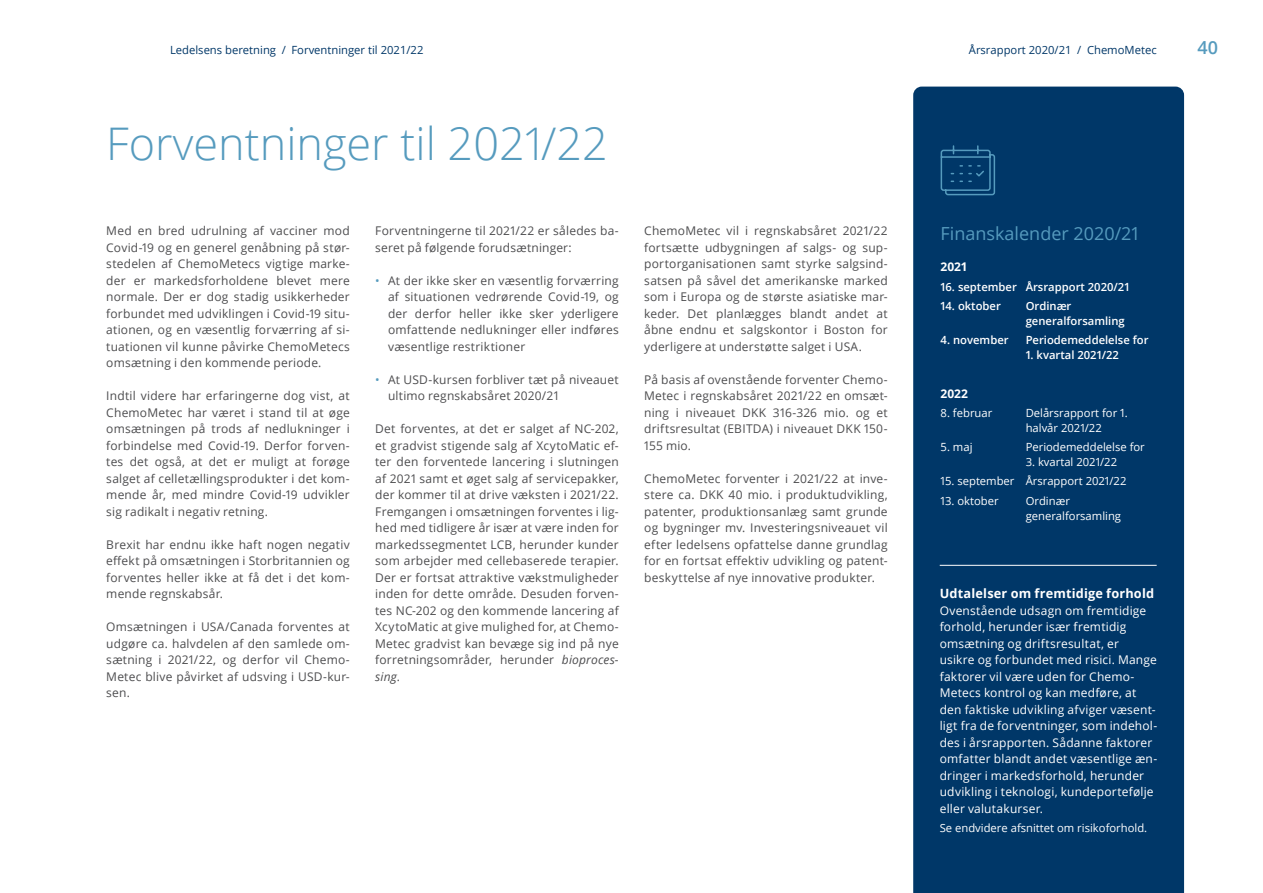
<style>
.page{position:relative;width:1263px;height:893px;background:#fff}
.page>*{position:absolute;margin:0;border:0;box-sizing:border-box;transform-origin:0 0}
.t1{font:300 45px "Open Sans";color:#569bbe}
.t2{font:18px "Open Sans";color:#569bbe}
.t3{font:600 18px "Open Sans";color:#569bbe}
.t4{font:700 12.75px "Open Sans";letter-spacing:.015em;color:#fff}
.t5{font:12px/16.5px "Open Sans";letter-spacing:.015em;color:#4d4d4f;text-align:justify}
.t6{font:12px/16.5px "Open Sans";letter-spacing:.015em;color:#fff}
.t7{font:700 12px "Open Sans";color:#fff}
.t8{font:11.25px/15px "Open Sans";color:#fff}
.t9{font:600 11.25px/15px "Open Sans";color:#fff}
.t10{font:11.25px "Open Sans";color:#003768}
.s1{color:#569bbe}
.s2{font-style:italic}
</style>
<div class="page">
<div style="left:913px;top:87px;width:271px;height:806px;background:#003768"></div>
<hr style="left:940px;top:565px;width:217px;height:1px;background:#fff">
<svg style="left:940px;top:144px;width:56px;height:52px;background:#104978"></svg>
<p class="t10" style="left:170px;top:42px;width:255px">Ledelsens beretning / Forventninger til 2021/22</p>
<p class="t10" style="left:969px;top:42px;width:189px">Årsrapport 2020/21 / ChemoMetec</p>
<h2 class="t3" style="left:1197px;top:35px;width:22px">40</h2>
<h1 class="t1" style="left:106px;top:113px;width:503px">Forventninger til 2021/22</h1>
<p class="t5" style="left:106px;top:222px;width:245px">Med en bred udrulning af vacciner mod Covid-19 og en generel genåbning på stør&shy;stedelen af ChemoMetecs vigtige marke&shy;der er markedsforholdene blevet mere normale. Der er dog stadig usikkerheder forbundet med udviklingen i Covid-19 situ&shy;ationen, og en væsentlig forværring af si&shy;tuationen vil kunne påvirke ChemoMetecs omsætning i den kommende periode.</p>
<p class="t5" style="left:106px;top:387px;width:245px">Indtil videre har erfaringerne dog vist, at ChemoMetec har været i stand til at øge omsætningen på trods af nedlukninger i forbindelse med Covid-19. Derfor forven&shy;tes det også, at det er muligt at forøge salget af celletællingsprodukter i det kom&shy;mende år, med mindre Covid-19 udvikler sig radikalt i negativ retning.</p>
<p class="t5" style="left:106px;top:536px;width:245px">Brexit har endnu ikke haft nogen negativ effekt på omsætningen i Storbritannien og forventes heller ikke at få det i det kom&shy;mende regnskabsår.</p>
<p class="t5" style="left:106px;top:618px;width:245px">Omsætningen i USA/Canada forventes at udgøre ca. halvdelen af den samlede om&shy;sætning i 2021/22, og derfor vil Chemo-Metec blive påvirket af udsving i USD-kur&shy;sen.</p>
<p class="t5" style="left:375px;top:222px;width:245px">Forventningerne til 2021/22 er således ba&shy;seret på følgende forudsætninger:</p>
<p class="t5" style="left:388px;top:272px;width:232px;text-indent:-13px"><span class="s1">•</span> At der ikke sker en væsentlig forværring af situationen vedrørende Covid-19, og der derfor heller ikke sker yderligere omfattende nedlukninger eller indføres væsentlige restriktioner</p>
<p class="t5" style="left:388px;top:371px;width:232px;text-indent:-13px"><span class="s1">•</span> At USD-kursen forbliver tæt på niveauet ultimo regnskabsåret 2020/21</p>
<p class="t5" style="left:375px;top:420px;width:245px">Det forventes, at det er salget af NC-202, et gradvist stigende salg af XcytoMatic ef&shy;ter den forventede lancering i slutningen af 2021 samt et øget salg af servicepakker, der kommer til at drive væksten i 2021/22.<br>Fremgangen i omsætningen forventes i lig&shy;hed med tidligere år især at være inden for markedssegmentet LCB, herunder kunder som arbejder med cellebaserede terapier.<br>Der er fortsat attraktive vækstmuligheder inden for dette område. Desuden forven&shy;tes NC-202 og den kommende lancering af XcytoMatic at give mulighed for, at Chemo-Metec gradvist kan bevæge sig ind på nye forretningsområder, herunder <span class="s2">bioproces&shy;sing</span>.</p>
<p class="t5" style="left:644px;top:222px;width:245px">ChemoMetec vil i regnskabsåret 2021/22 fortsætte udbygningen af salgs- og sup&shy;portorganisationen samt styrke salgsind&shy;satsen på såvel det amerikanske marked som i Europa og de største asiatiske mar&shy;keder. Det planlægges blandt andet at åbne endnu et salgskontor i Boston for yderligere at understøtte salget i USA.</p>
<p class="t5" style="left:644px;top:371px;width:245px">På basis af ovenstående forventer Chemo-Metec i regnskabsåret 2021/22 en omsæt&shy;ning i niveauet DKK 316-326 mio. og et driftsresultat (EBITDA) i niveauet DKK 150- 155 mio.</p>
<p class="t5" style="left:644px;top:470px;width:245px">ChemoMetec forventer i 2021/22 at inve&shy;stere ca. DKK 40 mio. i produktudvikling, patenter, produktionsanlæg samt grunde og bygninger mv. Investeringsniveauet vil efter ledelsens opfattelse danne grundlag for en fortsat effektiv udvikling og patent&shy;beskyttelse af nye innovative produkter.</p>
<h2 class="t2" style="left:941px;top:221px;width:200px">Finanskalender 2020/21</h2>
<p class="t7" style="left:941px;top:258px;width:28px">2021</p>
<p class="t9" style="left:941px;top:279px;width:190px">16. september Årsrapport 2020/21</p>
<p class="t9" style="left:941px;top:298px;width:62px">14. oktober</p>
<p class="t9" style="left:1026px;top:298px;width:101px">Ordinær generalforsamling</p>
<p class="t9" style="left:941px;top:332px;width:70px">4. november</p>
<p class="t9" style="left:1026px;top:332px;width:124px">Periodemeddelelse for</p>
<p class="t9" style="left:1026px;top:347px;width:95px">1. kvartal 2021/22</p>
<p class="t7" style="left:941px;top:385px;width:29px">2022</p>
<p class="t8" style="left:941px;top:405px;width:53px">8. februar</p>
<p class="t8" style="left:1026px;top:405px;width:104px">Delårsrapport for 1. halvår 2021/22</p>
<p class="t8" style="left:941px;top:439px;width:33px">5. maj</p>
<p class="t8" style="left:1026px;top:439px;width:121px">Periodemeddelelse for</p>
<p class="t8" style="left:1026px;top:454px;width:93px">3. kvartal 2021/22</p>
<p class="t8" style="left:941px;top:473px;width:187px">15. september Årsrapport 2021/22</p>
<p class="t8" style="left:941px;top:493px;width:60px">13. oktober</p>
<p class="t8" style="left:1026px;top:493px;width:97px">Ordinær generalforsamling</p>
<p class="t4" style="left:940px;top:584px;width:216px">Udtalelser om fremtidige forhold</p>
<p class="t6" style="left:940px;top:602px;width:219px">Ovenstående udsagn om fremtidige forhold, herunder især fremtidig omsætning og driftsresultat, er<br>usikre og forbundet med risici. Mange faktorer vil være uden for Chemo-Metecs kontrol og kan medføre, at den faktiske udvikling afviger væsent&shy;ligt fra de forventninger, som indehol&shy;des i årsrapporten. Sådanne faktorer omfatter blandt andet væsentlige æn&shy;dringer i markedsforhold, herunder udvikling i teknologi, kundeportefølje eller valutakurser.</p>
<p class="t8" style="left:940px;top:820px;width:209px">Se endvidere afsnittet om risikoforhold.</p>
</div>
